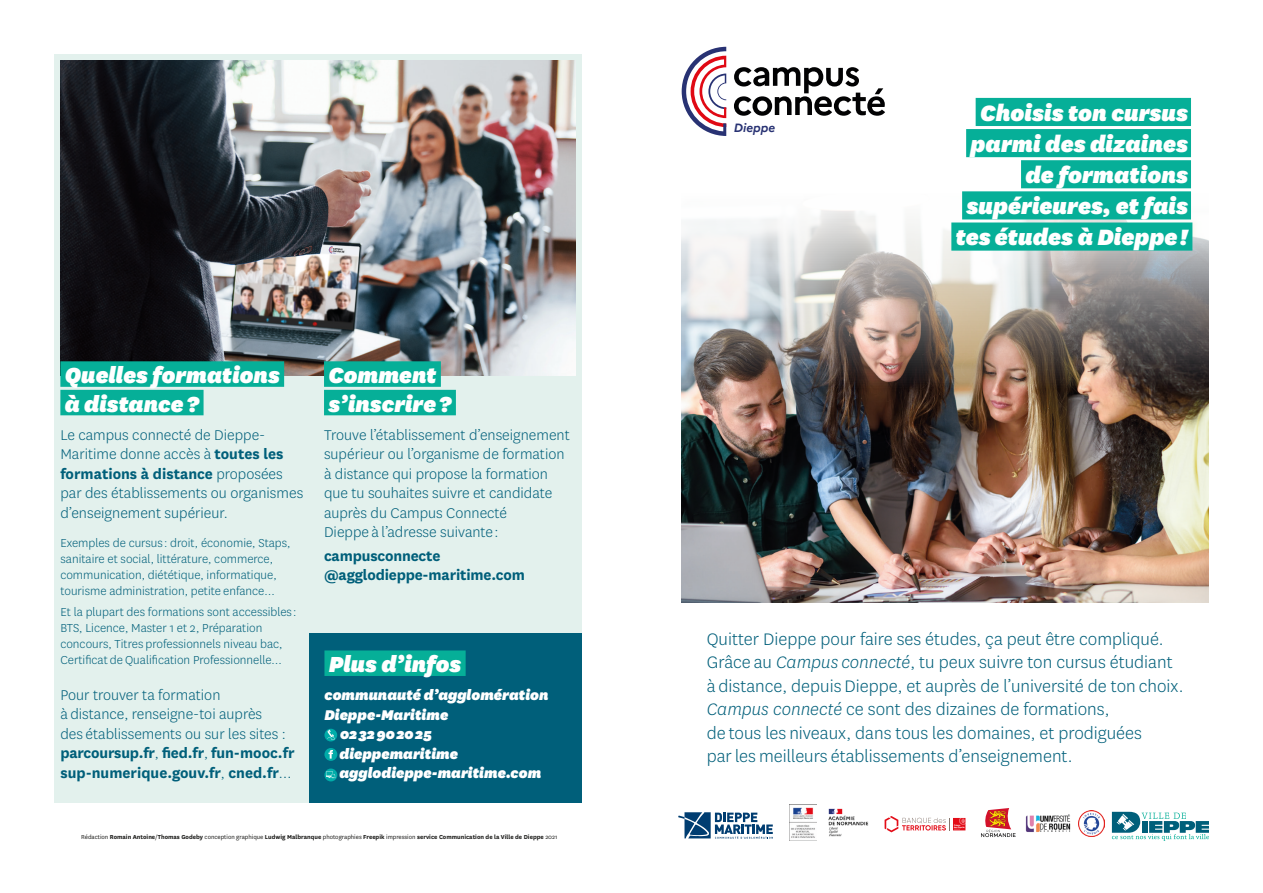
<style>
.page{position:relative;width:1263px;height:893px;background:#fff}
.page>*{position:absolute;margin:0;border:0;box-sizing:border-box;transform-origin:0 0}
.t1{font:italic 900 25.95px/31.2px "National";color:#fff;text-align:right}
.t2{font:italic 900 25.5px/28.5px "National";color:#fff}
.t3{font:300 19.5px/23.4px "National";color:#005f7a}
.t4{font:300 16.5px/19.5px "National";color:#005f7a}
.t5{font:italic 900 16.5px "National";color:#fff}
.t6{font:700 16.5px/19.5px "National";letter-spacing:-.01em;color:#005f7a}
.t7{font:300 13.5px/16.2px "National";color:#005f7a}
.t8{font:italic 700 12px "Marianne";color:#283273}
.t9{font:700 6.75px "National";color:#1d1d1b}
.s1{font-weight:700}
.s2{font-weight:400}
.s3{font-style:italic}
</style>
<div class="page">
<img style="left:682px;top:188px;width:527px;height:415px">
<svg style="left:1112px;top:812px;width:97px;height:29px"></svg>
<div style="left:976px;top:98px;width:215px;height:28px;background:#06af98"></div>
<div style="left:966px;top:129px;width:225px;height:28px;background:#06af98"></div>
<div style="left:1021px;top:160px;width:170px;height:28px;background:#06af98"></div>
<div style="left:962px;top:191px;width:229px;height:28px;background:#06af98"></div>
<div style="left:951px;top:222px;width:241px;height:29px;background:#06af98"></div>
<svg style="left:734px;top:67px;width:151px;height:49px"></svg>
<svg style="left:682px;top:47px;width:44px;height:89px"></svg>
<div style="left:54px;top:54px;width:527px;height:749px;background:#e3f1ed"></div>
<img style="left:828px;top:808px;width:41px;height:29px">
<svg style="left:981px;top:808px;width:35px;height:29px"></svg>
<img style="left:790px;top:807px;width:26px;height:31px">
<img style="left:1078px;top:811px;width:26px;height:26px">
<img style="left:1025px;top:814px;width:46px;height:19px">
<svg style="left:678px;top:812px;width:95px;height:27px"></svg>
<img style="left:60px;top:60px;width:516px;height:315px">
<div style="left:60px;top:361px;width:224px;height:26px;background:#06af98"></div>
<div style="left:60px;top:390px;width:144px;height:25px;background:#06af98"></div>
<div style="left:324px;top:361px;width:117px;height:26px;background:#06af98"></div>
<div style="left:324px;top:390px;width:132px;height:25px;background:#06af98"></div>
<div style="left:309px;top:634px;width:272px;height:169px;background:#005f7a"></div>
<div style="left:324px;top:650px;width:142px;height:26px;background:#06af98"></div>
<svg style="left:324px;top:729px;width:13px;height:12px"></svg>
<svg style="left:327px;top:730px;width:8px;height:10px"></svg>
<div style="left:324px;top:748px;width:13px;height:13px;background:#00aca9;border-radius:50%"></div>
<svg style="left:328px;top:750px;width:5px;height:9px"></svg>
<svg style="left:324px;top:768px;width:13px;height:13px"></svg>
<svg style="left:326px;top:771px;width:10px;height:7px"></svg>
<svg style="left:884px;top:816px;width:81px;height:16px"></svg>
<h2 class="t2" style="left:65px;top:359px;width:217px">Quelles formations à distance ?</h2>
<p class="t4" style="left:60px;top:424px;width:244px">Le campus connecté de Dieppe-<br>Maritime donne accès à <span class="s1">toutes les formations à distance</span> proposées par des établissements ou organismes d’enseignement supérieur.</p>
<p class="t7" style="left:60px;top:534px;width:232px">Exemples de cursus : droit, économie, Staps, sanitaire et social, littérature, commerce, communication, diététique, informatique, tourisme administration, petite enfance…</p>
<p class="t7" style="left:60px;top:603px;width:238px">Et la plupart des formations sont accessibles :<br>BTS, Licence, Master 1 et 2, Préparation concours, Titres professionnels niveau bac, Certificat de Qualification Professionnelle…</p>
<p class="t4" style="left:60px;top:685px;width:236px">Pour trouver ta formation<br>à distance, renseigne-toi auprès<br>des établissements ou sur les sites : <span class="s1">parcoursup.fr</span>, <span class="s1">fied.fr</span>, <span class="s1">fun-mooc.fr sup-numerique.gouv.fr</span>, <span class="s1">cned.fr</span>…</p>
<h2 class="t2" style="left:328px;top:359px;width:125px">Comment s’inscrire ?</h2>
<p class="t4" style="left:324px;top:424px;width:247px">Trouve l’établissement d’enseignement supérieur ou l’organisme de formation à distance qui propose la formation que tu souhaites suivre et candidate auprès du Campus Connecté<br>Dieppe à l’adresse suivante :</p>
<p class="t6" style="left:324px;top:545px;width:202px">campusconnecte @agglodieppe-maritime.com</p>
<h2 class="t2" style="left:329px;top:649px;width:134px">Plus d’infos</h2>
<p class="t5" style="left:324px;top:684px;width:226px">communauté d’agglomération</p>
<p class="t5" style="left:324px;top:703px;width:125px">Dieppe-Maritime</p>
<p class="t5" style="left:340px;top:723px;width:93px">02 32 90 20 25</p>
<p class="t5" style="left:339px;top:742px;width:120px">dieppemaritime</p>
<p class="t5" style="left:339px;top:762px;width:203px">agglodieppe-maritime.com</p>
<p class="t9" style="left:81px;top:832px;width:478px"><span class="s2">Rédaction</span> Romain Antoine<span class="s2">/</span>Thomas Godeby <span class="s2">conception graphique</span> Ludwig Malbranque <span class="s2">photographies</span> Freepik <span class="s2">impression</span> service Communication de la Ville de Dieppe <span class="s2">2021</span></p>
<p class="t8" style="left:734px;top:121px;width:43px">Dieppe</p>
<h1 class="t1" style="left:956px;top:96px;width:234px">Choisis ton cursus parmi des dizaines de formations supérieures, et fais tes études à Dieppe !</h1>
<p class="t3" style="left:707px;top:627px;width:478px">Quitter Dieppe pour faire ses études, ça peut être compliqué.<br>Grâce au <span class="s3">Campus connecté</span>, tu peux suivre ton cursus étudiant à distance, depuis Dieppe, et auprès de l’université de ton choix.<br><span class="s3">Campus connecté</span> ce sont des dizaines de formations,<br>de tous les niveaux, dans tous les domaines, et prodiguées<br>par les meilleurs établissements d’enseignement.</p>
</div>
